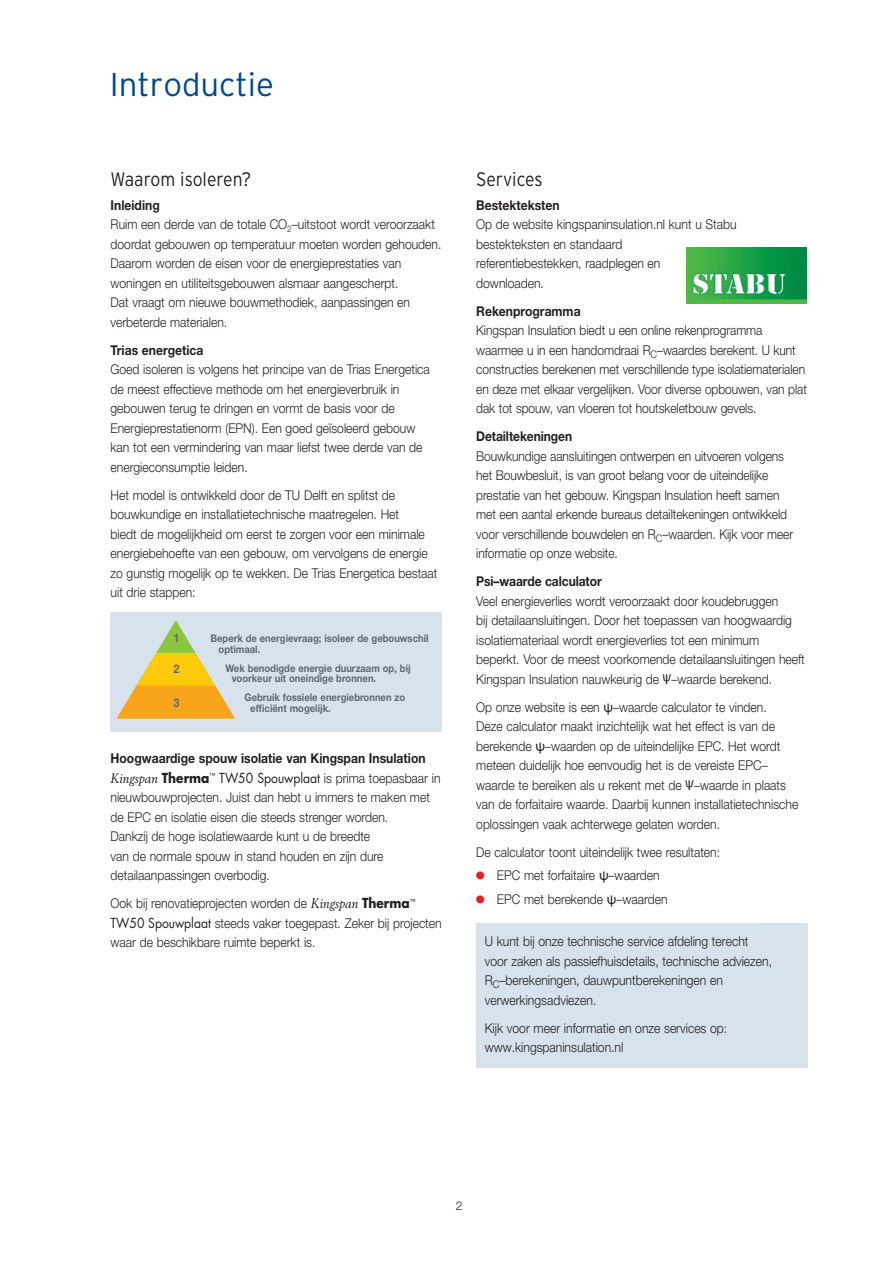
<style>
.page{position:relative;width:893px;height:1263px;background:#fff}
.page>*{position:absolute;margin:0;border:0;box-sizing:border-box;transform-origin:0 0}
.t1{font:300 33px "Interstate";color:#014990}
.t2{font:300 19.5px "Interstate";color:#231f20;scale:.9 1}
.t3{font:300 13.5px/19.5px "Helvetica Neue";color:#231f20;scale:.9 1}
.t4{font:300 13.5px/19.5px "Helvetica Neue";color:#231f20;scale:.89 1}
.t5{font:700 13.5px "Helvetica Neue";color:#231f20;scale:.9 1}
.t6{font:700 13.5px "Helvetica Neue";color:#231f20;scale:.89 1}
.t7{font:700 12px "Helvetica Neue";color:#5f696f;scale:.9 1}
.t8{font:300 12px "Helvetica Neue";color:#231f20}
.t9{font:700 10.5px/10.5px "Helvetica Neue";color:#5f696f;scale:.9 1}
.s1{font-weight:700}
.s2{font-family:"Berling";font-weight:400;font-style:italic}
.s3{font-family:"Futura";font-weight:700}
.s4{font-family:"Futura";font-weight:400}
.s5{font-family:"Lucida Grande";font-weight:400}
.s6{color:#e41f25}
</style>
<div class="page">
<div style="left:111px;top:612px;width:331px;height:119px;background:#d7e2ed"></div>
<svg style="left:117px;top:620px;width:118px;height:98px"></svg>
<img style="left:687px;top:247px;width:120px;height:56px">
<div style="left:476px;top:923px;width:332px;height:144px;background:#d7e2ed"></div>
<h1 class="t1" style="left:110px;top:66px;width:165px">Introductie</h1>
<h2 class="t2" style="left:111px;top:168px;width:158px">Waarom isoleren?</h2>
<p class="t3" style="left:111px;top:195px;width:369px"><span class="s1">Inleiding<br></span>Ruim een derde van de totale CO<sub>2</sub>–uitstoot wordt veroorzaakt doordat gebouwen op temperatuur moeten worden gehouden.<br>Daarom worden de eisen voor de energieprestaties van woningen en utiliteitsgebouwen alsmaar aangescherpt.<br>Dat vraagt om nieuwe bouwmethodiek, aanpassingen en verbeterde materialen.</p>
<p class="t5" style="left:111px;top:342px;width:105px">Trias energetica</p>
<p class="t3" style="left:111px;top:359px;width:356px">Goed isoleren is volgens het principe van de Trias Energetica de meest effectieve methode om het energieverbruik in gebouwen terug te dringen en vormt de basis voor de Energieprestatienorm (EPN). Een goed geïsoleerd gebouw kan tot een vermindering van maar liefst twee derde van de energieconsumptie leiden.</p>
<p class="t3" style="left:111px;top:485px;width:365px">Het model is ontwikkeld door de TU Delft en splitst de bouwkundige en installatietechnische maatregelen. Het<br>biedt de mogelijkheid om eerst te zorgen voor een minimale energiebehoefte van een gebouw, om vervolgens de energie zo gunstig mogelijk op te wekken. De Trias Energetica bestaat uit drie stappen:</p>
<p class="t7" style="left:173px;top:630px;width:8px">1</p>
<p class="t9" style="left:219px;top:633px;width:235px;text-indent:-8px">Beperk de energievraag; isoleer de gebouwschil optimaal.</p>
<p class="t7" style="left:173px;top:661px;width:8px">2</p>
<p class="t9" style="left:232px;top:662px;width:200px;text-indent:-6px">Wek benodigde energie duurzaam op, bij voorkeur uit oneindige bronnen.</p>
<p class="t7" style="left:173px;top:695px;width:8px">3</p>
<p class="t9" style="left:250px;top:692px;width:174px;text-indent:-6px">Gebruik fossiele energiebronnen zo efficiënt mogelijk.</p>
<p class="t3" style="left:111px;top:748px;width:368px"><span class="s1">Hoogwaardige spouw isolatie van Kingspan Insulation </span><span class="s2">Kingspan</span> <span class="s3">Therma</span><sup>™</sup> <span class="s4">TW50 Spouwplaat</span> is prima toepasbaar in nieuwbouwprojecten. Juist dan hebt u immers te maken met de EPC en isolatie eisen die steeds strenger worden.<br>Dankzij de hoge isolatiewaarde kunt u de breedte<br>van de normale spouw in stand houden en zijn dure detailaanpassingen overbodig.</p>
<p class="t3" style="left:111px;top:893px;width:369px">Ook bij renovatieprojecten worden de <span class="s2">Kingspan</span> <span class="s3">Therma</span><sup>™<br></sup><span class="s4">TW50 Spouwplaat</span> steeds vaker toegepast. Zeker bij projecten waar de beschikbare ruimte beperkt is.</p>
<h2 class="t2" style="left:476px;top:168px;width:75px">Services</h2>
<p class="t5" style="left:476px;top:196px;width:94px">Bestekteksten</p>
<p class="t3" style="left:476px;top:214px;width:291px">Op de website kingspaninsulation.nl kunt u Stabu bestekteksten en standaard<br>referentiebestekken, raadplegen en<br>downloaden.</p>
<p class="t5" style="left:476px;top:302px;width:117px">Rekenprogramma</p>
<p class="t4" style="left:476px;top:320px;width:373px">Kingspan Insulation biedt u een online rekenprogramma waarmee u in een handomdraai R<sub>C</sub>–waardes berekent. U kunt constructies berekenen met verschillende type isolatiematerialen en deze met elkaar vergelijken. Voor diverse opbouwen, van plat dak tot spouw, van vloeren tot houtskeletbouw gevels.</p>
<p class="t6" style="left:476px;top:428px;width:109px">Detailtekeningen</p>
<p class="t4" style="left:476px;top:446px;width:358px">Bouwkundige aansluitingen ontwerpen en uitvoeren volgens het Bouwbesluit, is van groot belang voor de uiteindelijke prestatie van het gebouw. Kingspan Insulation heeft samen met een aantal erkende bureaus detailtekeningen ontwikkeld voor verschillende bouwdelen en R<sub>C</sub>–waarden. Kijk voor meer informatie op onze website.</p>
<p class="t6" style="left:476px;top:573px;width:142px">Psi–waarde calculator</p>
<p class="t3" style="left:476px;top:591px;width:367px">Veel energieverlies wordt veroorzaakt door koudebruggen<br>bij detailaansluitingen. Door het toepassen van hoogwaardig isolatiemateriaal wordt energieverlies tot een minimum beperkt. Voor de meest voorkomende detailaansluitingen heeft Kingspan Insulation nauwkeurig de <span class="s5">Ѱ</span>–waarde berekend.</p>
<p class="t3" style="left:476px;top:697px;width:359px">Op onze website is een <span class="s5">ψ</span>–waarde calculator te vinden.<br>Deze calculator maakt inzichtelijk wat het effect is van de berekende <span class="s5">ψ</span>–waarden op de uiteindelijke EPC. Het wordt meteen duidelijk hoe eenvoudig het is de vereiste EPC– waarde te bereiken als u rekent met de <span class="s5">Ѱ</span>–waarde in plaats van de forfaitaire waarde. Daarbij kunnen installatietechnische oplossingen vaak achterwege gelaten worden.</p>
<p class="t3" style="left:476px;top:842px;width:272px">De calculator toont uiteindelijk twee resultaten:</p>
<p class="t3" style="left:476px;top:865px;width:205px"><span class="s6">●</span> EPC met forfaitaire <span class="s5">ψ</span>–waarden</p>
<p class="t3" style="left:476px;top:889px;width:214px"><span class="s6">●</span> EPC met berekende <span class="s5">ψ</span>–waarden</p>
<p class="t3" style="left:485px;top:931px;width:321px">U kunt bij onze technische service afdeling terecht voor zaken als passiefhuisdetails, technische adviezen, R<sub>C</sub>–berekeningen, dauwpuntberekeningen en verwerkingsadviezen.</p>
<p class="t3" style="left:485px;top:1018px;width:271px">Kijk voor meer informatie en onze services op: www.kingspaninsulation.nl</p>
<p class="t8" style="left:456px;top:1198px;width:8px">2</p>
</div>
